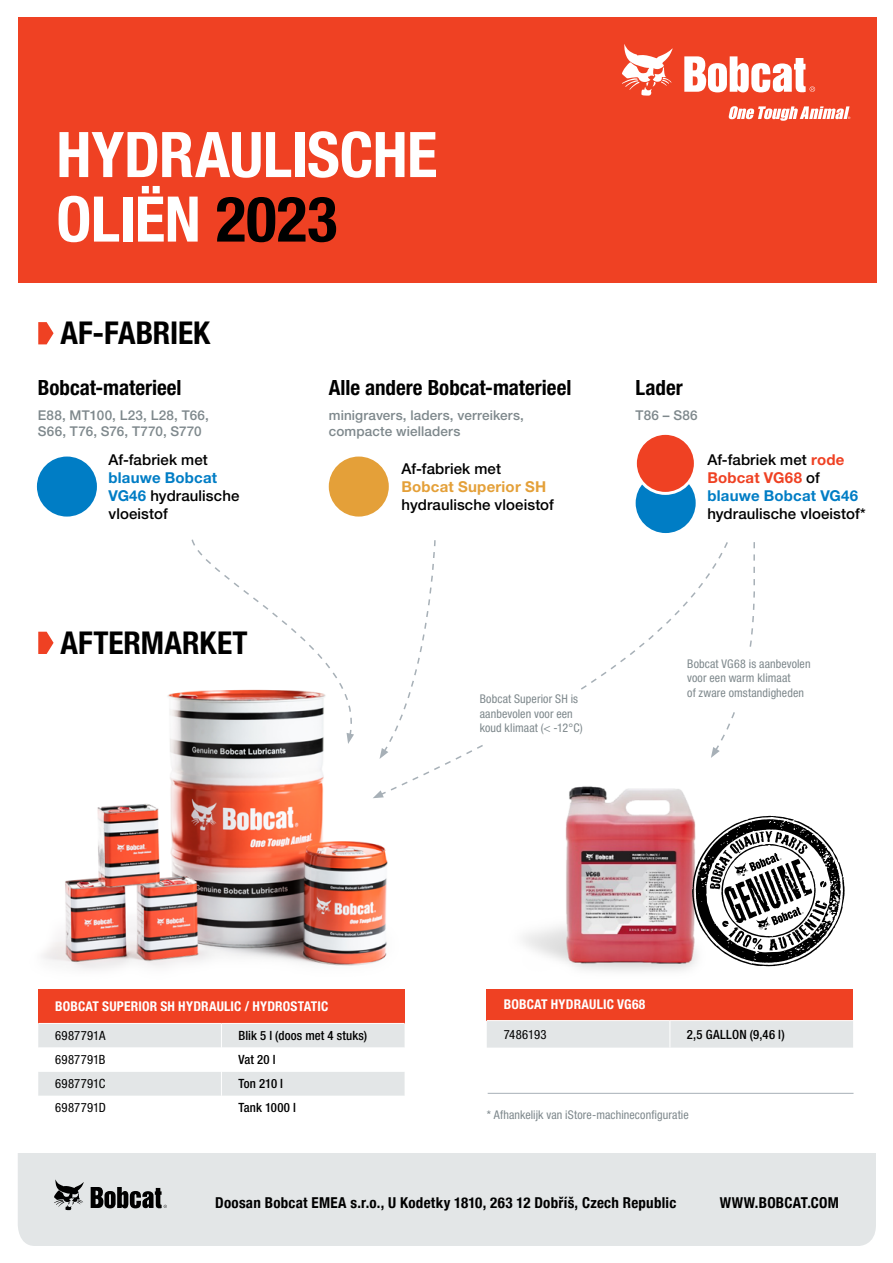
<style>
.page{position:relative;width:893px;height:1263px;background:#fff}
.page>*{position:absolute;margin:0;border:0;box-sizing:border-box;transform-origin:0 0}
.t1{font:700 condensed 63px/64.5px "Helvetica Neue";letter-spacing:-.01em;color:#fff}
.t2{font:700 condensed 31.5px "Helvetica Neue LT Pro";color:#000}
.t3{font:700 condensed 21px "Helvetica Neue LT Pro";color:#000}
.t4{font:500 15px/18px "Helvetica Neue LT Pro";letter-spacing:.005em;color:#000}
.t5{font:700 condensed 15px "Helvetica Neue";letter-spacing:.015em;color:#000}
.t6{font:700 15px/18px "Helvetica Neue LT Pro";letter-spacing:.015em;color:#007dc5}
.t7{font:700 15px "Helvetica Neue LT Pro";letter-spacing:.015em;color:#e4a039}
.t8{font:500 13.5px/16.2px "Helvetica Neue LT Pro";letter-spacing:.01em;color:#7e888c}
.t9{font:700 condensed 13.5px "Helvetica Neue LT Pro";letter-spacing:.01em;color:#fff}
.t10{font:500 condensed 12.75px "Helvetica Neue LT Pro";letter-spacing:.015em;color:#000}
.t11{font:condensed 12.75px "Helvetica Neue LT Pro";letter-spacing:.015em;color:#000}
.t12{font:condensed 12px/14.4px "Helvetica Neue LT Pro";letter-spacing:.01em;color:#7e888c}
.s1{color:#000}
.s2{font-weight:700;color:#007dc5}
.s3{font-weight:500;color:#000}
.s4{color:#ef4123}
</style>
<div class="page">
<div style="left:18px;top:1153px;width:858px;height:93px;background:#e3e6e7"></div>
<div style="left:18px;top:18px;width:859px;height:265px;background:#ef4123"></div>
<svg style="left:622px;top:44px;width:51px;height:52px"></svg>
<svg style="left:684px;top:56px;width:131px;height:36px"></svg>
<svg style="left:729px;top:106px;width:121px;height:15px"></svg>
<svg style="left:38px;top:322px;width:16px;height:22px"></svg>
<svg style="left:38px;top:632px;width:16px;height:22px"></svg>
<img style="left:523px;top:797px;width:251px;height:174px">
<img style="left:42px;top:691px;width:346px;height:279px">
<div style="left:38px;top:989px;width:367px;height:34px;background:#ef4123"></div>
<svg style="left:38px;top:1024px;width:367px;height:72px"></svg>
<div style="left:487px;top:989px;width:366px;height:31px;background:#ef4123"></div>
<div style="left:487px;top:1021px;width:366px;height:26px;background:#e3e6e7"></div>
<svg style="left:692px;top:816px;width:153px;height:150px"></svg>
<svg style="left:54px;top:1179px;width:30px;height:31px"></svg>
<svg style="left:91px;top:1187px;width:76px;height:21px;background:#5c5d5e"></svg>
<svg style="left:190px;top:539px;width:178px;height:205px"></svg>
<svg style="left:729px;top:542px;width:26px;height:185px"></svg>
<svg style="left:378px;top:540px;width:351px;height:257px"></svg>
<svg style="left:373px;top:790px;width:11px;height:8px"></svg>
<div style="left:488px;top:690px;width:126px;height:65px;background:#fff"></div>
<div style="left:655px;top:650px;width:146px;height:59px;background:#fff"></div>
<div style="left:37px;top:456px;width:60px;height:61px;background:#007dc5;border-radius:50%"></div>
<div style="left:636px;top:473px;width:60px;height:60px;background:#007dc5;border-radius:50%"></div>
<div style="left:329px;top:456px;width:60px;height:61px;background:#e4a039;border-radius:50%"></div>
<div style="left:635px;top:433px;width:60px;height:60px;background:#ef4123;border-radius:50%"></div>
<div style="left:634px;top:432px;width:63px;height:63px;border:3px solid #fff;border-radius:50%"></div>
<hr style="left:488px;top:1093px;width:365px;height:1px;background:#a7b0b7">
<h1 class="t1" style="left:56px;top:118px;width:383px">HYDRAULISCHE<br>OLIËN <span class="s1">2023</span></h1>
<h2 class="t2" style="left:60px;top:314px;width:151px">AF-FABRIEK</h2>
<h3 class="t3" style="left:38px;top:374px;width:145px">Bobcat-materieel</h3>
<p class="t8" style="left:38px;top:407px;width:172px">E88, MT100, L23, L28, T66,<br>S66, T76, S76, T770, S770</p>
<p class="t4" style="left:108px;top:450px;width:101px">Af-fabriek met</p>
<p class="t4" style="left:108px;top:468px;width:132px"><span class="s2">blauwe Bobcat<br>VG46</span> hydraulische vloeistof</p>
<h2 class="t2" style="left:60px;top:624px;width:189px">AFTERMARKET</h2>
<h3 class="t3" style="left:329px;top:374px;width:244px">Alle andere Bobcat-materieel</h3>
<p class="t8" style="left:329px;top:407px;width:197px">minigravers, laders, verreikers, compacte wielladers</p>
<p class="t4" style="left:402px;top:459px;width:101px">Af-fabriek met</p>
<p class="t7" style="left:402px;top:477px;width:146px">Bobcat Superior SH</p>
<p class="t4" style="left:402px;top:495px;width:154px">hydraulische vloeistof</p>
<h3 class="t3" style="left:636px;top:374px;width:49px">Lader</h3>
<p class="t8" style="left:636px;top:407px;width:64px">T86 – S86</p>
<p class="t6" style="left:707px;top:450px;width:152px"><span class="s3">Af-fabriek met</span> <span class="s4">rode<br>Bobcat VG68</span> <span class="s3">of </span>blauwe Bobcat VG46</p>
<p class="t4" style="left:707px;top:504px;width:160px">hydraulische vloeistof*</p>
<p class="t12" style="left:480px;top:692px;width:105px">Bobcat Superior SH is aanbevolen voor een koud klimaat (&lt; -12°C)</p>
<p class="t12" style="left:687px;top:656px;width:125px">Bobcat VG68 is aanbevolen voor een warm klimaat<br>of zware omstandigheden</p>
<p class="t9" style="left:55px;top:998px;width:275px">BOBCAT SUPERIOR SH HYDRAULIC / HYDROSTATIC</p>
<p class="t11" style="left:55px;top:1028px;width:52px">6987791A</p>
<p class="t10" style="left:238px;top:1028px;width:130px">Blik 5 l (doos met 4 stuks)</p>
<p class="t11" style="left:55px;top:1052px;width:52px">6987791B</p>
<p class="t10" style="left:238px;top:1052px;width:39px">Vat 20 l</p>
<p class="t11" style="left:55px;top:1076px;width:52px">6987791C</p>
<p class="t10" style="left:238px;top:1076px;width:46px">Ton 210 l</p>
<p class="t11" style="left:55px;top:1100px;width:52px">6987791D</p>
<p class="t10" style="left:238px;top:1100px;width:59px">Tank 1000 l</p>
<p class="t9" style="left:504px;top:996px;width:143px">BOBCAT HYDRAULIC VG68</p>
<p class="t11" style="left:504px;top:1027px;width:44px">7486193</p>
<p class="t10" style="left:687px;top:1026px;width:99px">2,5 GALLON (9,46 l)</p>
<p class="t12" style="left:487px;top:1108px;width:204px">* Afhankelijk van iStore-machineconfiguratie</p>
<p class="t5" style="left:215px;top:1190px;width:463px">Doosan Bobcat EMEA s.r.o., U Kodetky 1810, 263 12 Dobříš, Czech Republic</p>
<p class="t5" style="left:720px;top:1190px;width:121px">WWW.BOBCAT.COM</p>
</div>
